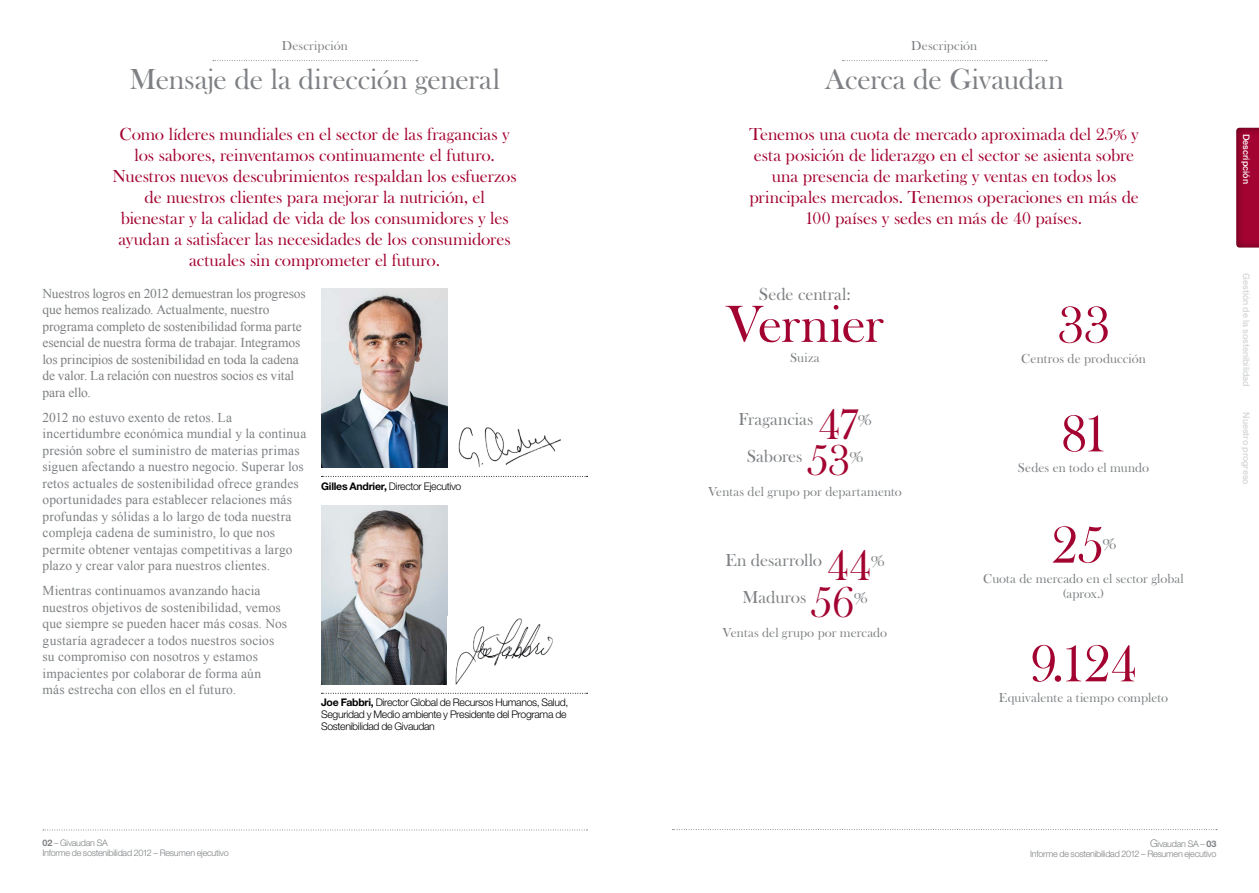
<style>
.page{position:relative;width:1259px;height:893px;background:#fff}
.page>*{position:absolute;margin:0;border:0;box-sizing:border-box;transform-origin:0 0}
.t1{font:54px "Baskerville Old Face EF";color:#a30330}
.t2{font:54px "Baskerville Old Face EF";letter-spacing:-.02em;color:#a30330}
.t3{font:45px "Baskerville Old Face EF";color:#a30330}
.t4{font:30px "Baskerville Old Face EF";letter-spacing:-.01em;color:#7e8083}
.t5{font:18px/21px "Baskerville Old Face EF";letter-spacing:-.005em;color:#a30330;text-align:center}
.t6{font:18px "Baskerville Old Face EF";letter-spacing:-.005em;color:#7e8083}
.t7{font:13.5px/16.5px "Times New Roman";letter-spacing:.005em;color:#7e8083}
.t8{font:13.5px/15px "Baskerville Old Face EF";color:#7e8083;text-align:center}
.t9{font:300 10.5px/12px "Helvetica Neue LT Std";letter-spacing:-.03em;color:#000}
.t10{font:300 9px/10.5px "Helvetica Neue LT Std";letter-spacing:-.03em;color:#7e8083}
.t11{font:500 9px "Helvetica Neue LT Std";color:#d5d6d8}
.t12{font:500 9px "Helvetica Neue LT Std";color:#fff}
.s1{font-weight:700}
.s2{font-size:10.5px}
</style>
<div class="page">
<div style="left:1234px;top:125px;width:25px;height:123px;background:#000;opacity:.5"></div>
<svg style="left:43px;top:830px;width:544px;height:1px"></svg>
<svg style="left:672px;top:829px;width:545px;height:1px"></svg>
<svg style="left:842px;top:60px;width:205px;height:1px"></svg>
<svg style="left:213px;top:60px;width:204px;height:1px"></svg>
<svg style="left:321px;top:476px;width:266px;height:1px"></svg>
<svg style="left:321px;top:693px;width:266px;height:1px"></svg>
<img style="left:321px;top:289px;width:127px;height:178px">
<img style="left:321px;top:505px;width:127px;height:179px">
<img style="left:458px;top:427px;width:103px;height:40px">
<img style="left:455px;top:618px;width:98px;height:66px">
<p class="t8" style="left:282px;top:38px;width:68px">Descripción</p>
<h3 class="t4" style="left:129px;top:62px;width:372px">Mensaje de la dirección general</h3>
<p class="t8" style="left:911px;top:38px;width:68px">Descripción</p>
<h3 class="t4" style="left:824px;top:62px;width:241px">Acerca de Givaudan</h3>
<p class="t5" style="left:112px;top:124px;width:406px">Como líderes mundiales en el sector de las fragancias y los sabores, reinventamos continuamente el futuro.<br>Nuestros nuevos descubrimientos respaldan los esfuerzos de nuestros clientes para mejorar la nutrición, el bienestar y la calidad de vida de los consumidores y les ayudan a satisfacer las necesidades de los consumidores actuales sin comprometer el futuro.</p>
<p class="t5" style="left:749px;top:124px;width:391px">Tenemos una cuota de mercado aproximada del 25% y esta posición de liderazgo en el sector se asienta sobre una presencia de marketing y ventas en todos los principales mercados. Tenemos operaciones en más de 100 países y sedes en más de 40 países.</p>
<p class="t7" style="left:43px;top:285px;width:265px">Nuestros logros en 2012 demuestran los progresos que hemos realizado. Actualmente, nuestro programa completo de sostenibilidad forma parte esencial de nuestra forma de trabajar. Integramos los principios de sostenibilidad en toda la cadena de valor. La relación con nuestros socios es vital para ello.</p>
<p class="t7" style="left:43px;top:409px;width:265px">2012 no estuvo exento de retos. La incertidumbre económica mundial y la continua presión sobre el suministro de materias primas siguen afectando a nuestro negocio. Superar los retos actuales de sostenibilidad ofrece grandes oportunidades para establecer relaciones más profundas y sólidas a lo largo de toda nuestra compleja cadena de suministro, lo que nos permite obtener ventajas competitivas a largo plazo y crear valor para nuestros clientes.</p>
<p class="t7" style="left:43px;top:582px;width:246px">Mientras continuamos avanzando hacia nuestros objetivos de sostenibilidad, vemos que siempre se pueden hacer más cosas. Nos gustaría agradecer a todos nuestros socios su compromiso con nosotros y estamos impacientes por colaborar de forma aún<br>más estrecha con ellos en el futuro.</p>
<p class="t9" style="left:321px;top:480px;width:142px"><span class="s1">Gilles Andrier,</span> Director Ejecutivo</p>
<p class="t9" style="left:321px;top:696px;width:249px"><span class="s1">Joe Fabbri,</span> Director Global de Recursos Humanos, Salud,<br>Seguridad y Medio ambiente y Presidente del Programa de<br>Sostenibilidad de Givaudan</p>
<h3 class="t6" style="left:759px;top:284px;width:94px">Sede central:</h3>
<h1 class="t2" style="left:726px;top:294px;width:159px">Vernier</h1>
<p class="t8" style="left:790px;top:351px;width:31px">Suiza</p>
<h3 class="t6" style="left:738px;top:409px;width:76px">Fragancias</h3>
<h2 class="t3" style="left:818px;top:399px;width:43px">47</h2>
<h3 class="t6" style="left:858px;top:409px;width:15px">%</h3>
<h3 class="t6" style="left:747px;top:446px;width:57px">Sabores</h3>
<h2 class="t3" style="left:807px;top:436px;width:44px">53</h2>
<h3 class="t6" style="left:849px;top:446px;width:15px">%</h3>
<p class="t8" style="left:708px;top:484px;width:195px">Ventas del grupo por departamento</p>
<h3 class="t6" style="left:725px;top:550px;width:98px">En desarrollo</h3>
<h2 class="t3" style="left:827px;top:540px;width:46px">44</h2>
<h3 class="t6" style="left:871px;top:550px;width:15px">%</h3>
<h3 class="t6" style="left:742px;top:587px;width:65px">Maduros</h3>
<h2 class="t3" style="left:811px;top:577px;width:45px">56</h2>
<h3 class="t6" style="left:854px;top:587px;width:15px">%</h3>
<p class="t8" style="left:722px;top:625px;width:166px">Ventas del grupo por mercado</p>
<h1 class="t1" style="left:1057px;top:295px;width:53px">33</h1>
<p class="t8" style="left:1021px;top:351px;width:126px">Centros de producción</p>
<h1 class="t1" style="left:1061px;top:404px;width:46px">81</h1>
<p class="t8" style="left:1018px;top:460px;width:133px">Sedes en todo el mundo</p>
<h1 class="t1" style="left:1051px;top:515px;width:54px">25</h1>
<h3 class="t6" style="left:1102px;top:533px;width:15px">%</h3>
<p class="t8" style="left:983px;top:571px;width:202px">Cuota de mercado en el sector global (aprox.)</p>
<h1 class="t1" style="left:1030px;top:634px;width:107px">9.124</h1>
<p class="t8" style="left:999px;top:690px;width:171px">Equivalente a tiempo completo</p>
<p class="t12" style="left:1251px;top:134px;width:51px;rotate:90deg">Descripción</p>
<p class="t11" style="left:1251px;top:273px;width:115px;rotate:90deg">Gestión de la sostenibilidad</p>
<p class="t11" style="left:1251px;top:412px;width:74px;rotate:90deg">Nuestro progreso</p>
<p class="t10" style="left:43px;top:837px;width:188px"><span class="s1">02</span> – Givaudan SA<br>Informe de sostenibilidad 2012 – Resumen ejecutivo</p>
<p class="t10" style="left:1030px;top:838px;width:188px;text-align:right"><span class="s2">G</span>ivaudan SA – <span class="s1">03<br></span>Informe de sostenibilidad 2012 – Resumen ejecutivo</p>
</div>
